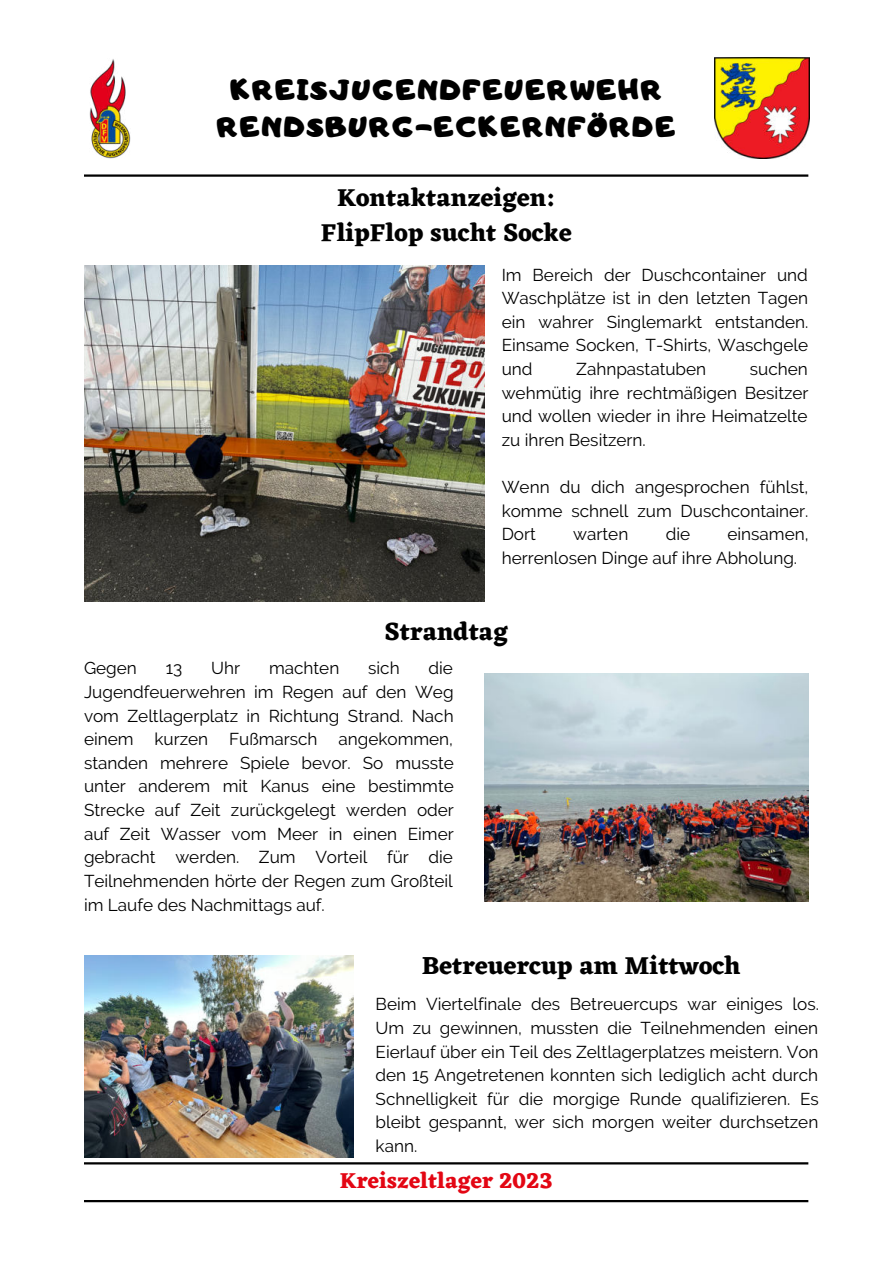
<style>
.page{position:relative;width:893px;height:1264px;background:#fff}
.page>*{position:absolute;margin:0;border:0;box-sizing:border-box;transform-origin:0 0}
.t1{font:27px/37px "CA Generated";letter-spacing:.075em;color:#000;text-align:center}
.t2{font:700 25.5px/34.8px "Eczar";color:#000;text-align:center}
.t3{font:700 22.5px "Eczar";color:#e30613}
.t4{font:17.1px/23.5px "Raleway";color:#000;text-align:justify}
</style>
<div class="page">
<hr style="left:84px;top:174px;width:724px;height:3px;background:#000">
<img style="left:714px;top:57px;width:95px;height:102px">
<img style="left:89px;top:59px;width:42px;height:100px">
<hr style="left:84px;top:1199px;width:724px;height:3px;background:#000">
<hr style="left:84px;top:1162px;width:724px;height:2px;background:#000">
<img style="left:484px;top:673px;width:324px;height:228px">
<img style="left:84px;top:265px;width:400px;height:336px">
<img style="left:84px;top:955px;width:270px;height:202px">
<h1 class="t1" style="left:217px;top:71px;width:460px">KREISJUGENDFEUERWEHR<br>RENDSBURG-ECKERNFÖRDE</h1>
<h2 class="t2" style="left:321px;top:180px;width:252px">Kontaktanzeigen:<br>FlipFlop sucht Socke</h2>
<p class="t4" style="left:501px;top:263px;width:308px">Im Bereich der Duschcontainer und Waschplätze ist in den letzten Tagen ein wahrer Singlemarkt entstanden.<br>Einsame Socken, T-Shirts, Waschgele und</p>
<p class="t4" style="left:501px;top:357px;width:308px;text-indent:248px">suchen wehmütig ihre rechtmäßigen Besitzer und wollen wieder in ihre Heimatzelte zu ihren Besitzern.</p>
<p class="t4" style="left:501px;top:475px;width:308px">Wenn du dich angesprochen fühlst, komme schnell zum Duschcontainer.<br>Dort</p>
<p class="t4" style="left:576px;top:357px;width:131px">Zahnpastatuben</p>
<p class="t4" style="left:501px;top:522px;width:308px;text-indent:226px">einsamen, herrenlosen Dinge auf ihre Abholung.</p>
<p class="t4" style="left:573px;top:522px;width:57px">warten</p>
<p class="t4" style="left:665px;top:522px;width:26px">die</p>
<h2 class="t2" style="left:384px;top:614px;width:125px">Strandtag</h2>
<p class="t4" style="left:84px;top:656px;width:371px;text-indent:344px">die Jugendfeuerwehren im Regen auf den Weg vom Zeltlagerplatz in Richtung Strand. Nach einem kurzen Fußmarsch angekommen, standen mehrere Spiele bevor. So musste unter anderem mit Kanus eine bestimmte Strecke auf Zeit zurückgelegt werden oder auf Zeit Wasser vom Meer in einen Eimer gebracht werden. Zum Vorteil für die Teilnehmenden hörte der Regen zum Großteil im Laufe des Nachmittags auf.</p>
<p class="t4" style="left:84px;top:656px;width:54px">Gegen</p>
<p class="t4" style="left:166px;top:656px;width:18px">13</p>
<p class="t4" style="left:211px;top:656px;width:30px">Uhr</p>
<p class="t4" style="left:269px;top:656px;width:72px">machten</p>
<p class="t4" style="left:368px;top:656px;width:33px">sich</p>
<h2 class="t2" style="left:421px;top:948px;width:320px">Betreuercup am Mittwoch</h2>
<p class="t4" style="left:375px;top:992px;width:445px">Beim Viertelfinale des Betreuercups war einiges los.<br>Um zu gewinnen, mussten die Teilnehmenden einen Eierlauf über ein Teil des Zeltlagerplatzes meistern. Von den 15 Angetretenen konnten sich lediglich acht durch Schnelligkeit für die morgige Runde qualifizieren. Es bleibt gespannt, wer sich morgen weiter durchsetzen kann.</p>
<h3 class="t3" style="left:340px;top:1167px;width:215px">Kreiszeltlager 2023</h3>
</div>
